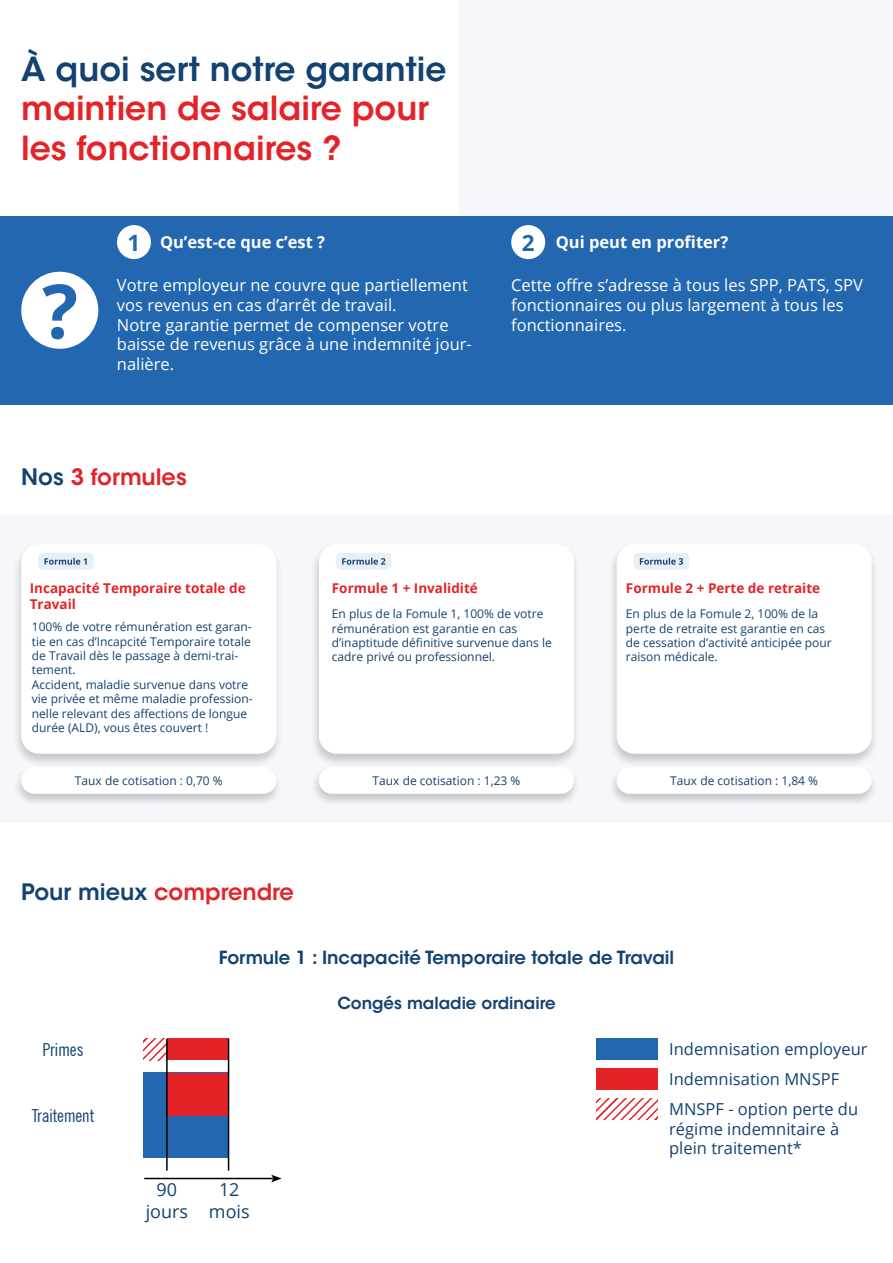
<style>
.page{position:relative;width:893px;height:1263px;background:#fff}
.page>*{position:absolute;margin:0;border:0;box-sizing:border-box;transform-origin:0 0}
.t1{font:700 75px "Open Sans";color:#2267b0}
.t2{font:600 33px/39.6px "ITC Avant Garde Std";color:#e42329}
.t3{font:600 33px "ITC Avant Garde Std";color:#134271}
.t4{font:600 22.5px "ITC Avant Garde Std";color:#e42329}
.t5{font:600 18px "ITC Avant Garde Std";color:#134271}
.t6{font:condensed 18px "News Gothic BT";color:#134271}
.t7{font:18px/21.6px "Open Sans";color:#134271;text-align:center}
.t8{font:16.5px/19.8px "Open Sans";color:#fff}
.t9{font:16.5px/29.7px "Open Sans";color:#134271}
.t10{font:700 16.5px "Open Sans";color:#fff}
.t11{font:600 16.5px "ITC Avant Garde Std";color:#134271}
.t12{font:700 13.5px/16.2px "Open Sans";color:#e42329}
.t13{font:12px/14.4px "Open Sans";color:#134271}
.s1{font-size:22.5px;color:#2267b0}
.s2{color:#134271}
</style>
<div class="page">
<div style="left:459px;top:0;width:434px;height:216px;background:#f5f7fa"></div>
<div style="left:596px;top:1039px;width:62px;height:21px;background:#2267b0"></div>
<div style="left:596px;top:1068px;width:62px;height:22px;background:#e42329"></div>
<svg style="left:596px;top:1098px;width:62px;height:21px"></svg>
<div style="left:143px;top:1073px;width:24px;height:85px;background:#2267b0"></div>
<div style="left:167px;top:1073px;width:62px;height:85px;background:#2267b0"></div>
<div style="left:167px;top:1073px;width:62px;height:42px;background:#e42329"></div>
<hr style="left:144px;top:1178px;width:129px;height:1px;background:#000">
<svg style="left:271px;top:1175px;width:11px;height:7px"></svg>
<svg style="left:143px;top:1039px;width:23px;height:21px"></svg>
<div style="left:167px;top:1039px;width:62px;height:21px;background:#e42329"></div>
<hr style="left:166px;top:1039px;width:2px;height:131px;background:#000">
<hr style="left:228px;top:1039px;width:1px;height:131px;background:#000">
<div style="left:0;top:216px;width:893px;height:189px;background:#2267b0"></div>
<div style="left:21px;top:272px;width:77px;height:77px;background:#fff;border-radius:50%"></div>
<div style="left:117px;top:225px;width:34px;height:34px;background:#fff;border-radius:50%"></div>
<div style="left:511px;top:225px;width:34px;height:34px;background:#fff;border-radius:50%"></div>
<div style="left:0;top:515px;width:893px;height:308px;background:#f5f7fa"></div>
<div style="left:310px;top:542px;width:271px;height:226px;background:#000;opacity:.2"></div>
<div style="left:319px;top:544px;width:255px;height:210px;background:#fff;border-radius:18px"></div>
<div style="left:607px;top:542px;width:272px;height:226px;background:#000;opacity:.2"></div>
<div style="left:617px;top:544px;width:255px;height:210px;background:#fff;border-radius:18px"></div>
<div style="left:336px;top:553px;width:55px;height:17px;background:#e8eff5;border-radius:4px"></div>
<svg style="left:342px;top:558px;width:43px;height:7px"></svg>
<div style="left:634px;top:553px;width:55px;height:17px;background:#e8eff5;border-radius:4px"></div>
<svg style="left:640px;top:558px;width:43px;height:7px"></svg>
<div style="left:12px;top:542px;width:272px;height:226px;background:#000;opacity:.2"></div>
<div style="left:21px;top:544px;width:255px;height:210px;background:#fff;border-radius:18px"></div>
<div style="left:38px;top:553px;width:56px;height:17px;background:#e8eff5;border-radius:4px"></div>
<svg style="left:45px;top:558px;width:42px;height:7px"></svg>
<div style="left:13px;top:765px;width:270px;height:43px;background:#000;opacity:.2"></div>
<div style="left:21px;top:767px;width:255px;height:27px;background:#fff;border-radius:13px"></div>
<div style="left:310px;top:765px;width:271px;height:43px;background:#000;opacity:.2"></div>
<div style="left:319px;top:767px;width:255px;height:27px;background:#fff;border-radius:13px"></div>
<div style="left:608px;top:765px;width:270px;height:43px;background:#000;opacity:.2"></div>
<div style="left:617px;top:767px;width:255px;height:27px;background:#fff;border-radius:13px"></div>
<h2 class="t3" style="left:21px;top:48px;width:427px">À quoi sert notre garantie</h2>
<h2 class="t2" style="left:21px;top:88px;width:409px">maintien de salaire pour les fonctionnaires ?</h2>
<h1 class="t1" style="left:42px;top:258px;width:37px">?</h1>
<h3 class="t10" style="left:128px;top:231px;width:199px"><span class="s1">1</span> Qu’est-ce que c’est ?</h3>
<h3 class="t10" style="left:522px;top:231px;width:208px"><span class="s1">2</span> Qui peut en profiter?</h3>
<h3 class="t8" style="left:117px;top:275px;width:356px">Votre employeur ne couvre que partiellement vos revenus en cas d’arrêt de travail.<br>Notre garantie permet de compenser votre baisse de revenus grâce à une indemnité jour&shy;nalière.</h3>
<h3 class="t8" style="left:511px;top:275px;width:353px">Cette offre s’adresse à tous les SPP, PATS, SPV fonctionnaires ou plus largement à tous les</h3>
<h3 class="t8" style="left:511px;top:314px;width:117px">fonctionnaires.</h3>
<h3 class="t4" style="left:21px;top:463px;width:167px"><span class="s2">Nos</span> 3 formules</h3>
<p class="t12" style="left:30px;top:579px;width:217px">Incapacité Temporaire totale de<br>Travail</p>
<p class="t13" style="left:32px;top:619px;width:222px">100% de votre rémunération est garan&shy;tie en cas d’Incapcité Temporaire totale de Travail dès le passage à demi-trai&shy;tement.<br>Accident, maladie survenue dans votre vie privée et même maladie profession&shy;nelle relevant des affections de longue durée (ALD), vous êtes couvert !</p>
<p class="t12" style="left:332px;top:579px;width:147px">Formule 1 + Invalidité</p>
<p class="t12" style="left:626px;top:579px;width:196px">Formule 2 + Perte de retraite</p>
<p class="t13" style="left:332px;top:606px;width:221px">En plus de la Fomule 1, 100% de votre rémunération est garantie en cas d’inaptitude définitive survenue dans le cadre privé ou professionnel.</p>
<p class="t13" style="left:626px;top:606px;width:207px">En plus de la Fomule 2, 100% de la perte de retraite est garantie en cas de cessation d’activité anticipée pour raison médicale.</p>
<p class="t13" style="left:75px;top:773px;width:149px">Taux de cotisation : 0,70 %</p>
<p class="t13" style="left:373px;top:773px;width:149px">Taux de cotisation : 1,23 %</p>
<p class="t13" style="left:670px;top:773px;width:149px">Taux de cotisation : 1,84 %</p>
<h3 class="t4" style="left:21px;top:878px;width:274px"><span class="s2">Pour mieux</span> comprendre</h3>
<h3 class="t5" style="left:219px;top:946px;width:457px">Formule 1 : Incapacité Temporaire totale de Travail</h3>
<h3 class="t6" style="left:43px;top:1039px;width:42px">Primes</h3>
<h3 class="t6" style="left:32px;top:1105px;width:64px">Traitement</h3>
<h3 class="t7" style="left:146px;top:1178px;width:44px">90 jours</h3>
<h3 class="t7" style="left:209px;top:1178px;width:42px">12 mois</h3>
<h3 class="t11" style="left:337px;top:992px;width:220px">Congés maladie ordinaire</h3>
<h3 class="t9" style="left:669px;top:1034px;width:200px">Indemnisation employeur<br>Indemnisation MNSPF<br>MNSPF - option perte du</h3>
<h3 class="t9" style="left:669px;top:1118px;width:172px;line-height:19.8px">régime indemnitaire à plein traitement*</h3>
</div>
